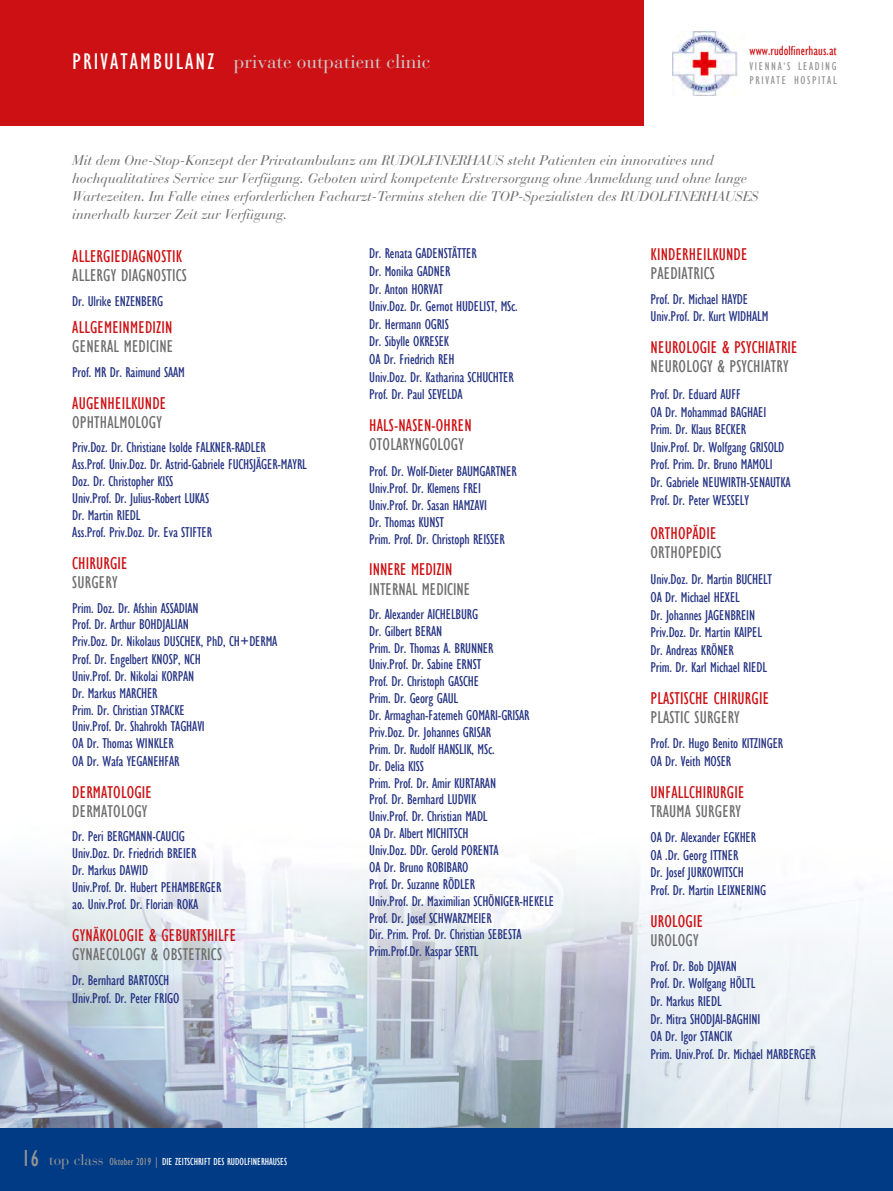
<style>
.page{position:relative;width:893px;height:1191px;background:#fff}
.page>*{position:absolute;margin:0;border:0;box-sizing:border-box;transform-origin:0 0}
.t1{font:19.2px "Bauer Bodoni";color:#c9caca}
.t2{font:17.55px "Gill Sans Condensed";letter-spacing:.01em;color:#cd1013}
.t3{font:17.55px "Gill Sans Condensed";letter-spacing:.01em;color:#6e6e6e}
.t4{font:14.7px/17.5px "Gill Sans Condensed";letter-spacing:-.01em;color:#243282}
.t5{font:italic 13.95px/18px "Bauer Bodoni";letter-spacing:-.005em;color:#6e6e6e}
.t6{font:13.65px "Gill Sans Condensed";letter-spacing:.005em;color:#cd1013}
.t7{font:11.7px/14px "Gill Sans Condensed";letter-spacing:.14em;color:#939494}
.t8{font:10.5px "Gill Sans Condensed";color:#fff}
.s1{font-family:"Gill Sans Condensed";font-size:23.4px;color:#fff}
.s2{font-size:23.4px;color:#939494}
.s3{font-family:"Bauer Bodoni";font-size:15px;color:#939494}
.s4{color:#939494}
</style>
<div class="page">
<div style="left:0;top:0;width:644px;height:126px;background:#cd1013"></div>
<img style="left:672px;top:31px;width:66px;height:64px">
<img style="left:0;top:853px;width:893px;height:275px">
<div style="left:0;top:1128px;width:893px;height:63px;background:#013b85"></div>
<h1 class="t1" style="left:72px;top:50px;width:360px"><span class="s1">PRIVATAMBULANZ</span> private outpatient clinic</h1>
<p class="t6" style="left:749px;top:43px;width:89px">www.rudolfinerhaus.at</p>
<p class="t7" style="left:749px;top:59px;width:89px">VIENNA‘S LEADING<br>PRIVATE HOSPITAL</p>
<p class="t5" style="left:72px;top:151px;width:688px">Mit dem One-Stop-Konzept der Privatambulanz am RUDOLFINERHAUS steht Patienten ein innovatives und hochqualitatives Service zur Verfügung. Geboten wird kompetente Erstversorgung ohne Anmeldung und ohne lange Wartezeiten. Im Falle eines erforderlichen Facharzt-Termins stehen die TOP-Spezialisten des RUDOLFINERHAUSES innerhalb kurzer Zeit zur Verfügung.</p>
<p class="t2" style="left:72px;top:247px;width:111px">ALLERGIEDIAGNOSTIK</p>
<p class="t3" style="left:72px;top:266px;width:116px">ALLERGY DIAGNOSTICS</p>
<p class="t4" style="left:72px;top:293px;width:92px">Dr. Ulrike ENZENBERG</p>
<p class="t2" style="left:72px;top:318px;width:102px">ALLGEMEINMEDIZIN</p>
<p class="t3" style="left:72px;top:337px;width:103px">GENERAL MEDICINE</p>
<p class="t4" style="left:72px;top:364px;width:114px">Prof. MR Dr. Raimund SAAM</p>
<p class="t2" style="left:72px;top:393px;width:95px">AUGENHEILKUNDE</p>
<p class="t3" style="left:72px;top:413px;width:91px">OPHTHALMOLOGY</p>
<p class="t4" style="left:72px;top:439px;width:236px;line-height:17px">Priv.Doz. Dr. Christiane Isolde FALKNER-RADLER<br>Ass.Prof. Univ.Doz. Dr. Astrid-Gabriele FUCHSJÄGER-MAYRL Doz. Dr. Christopher KISS<br>Univ.Prof. Dr. Julius-Robert LUKAS<br>Dr. Martin RIEDL<br>Ass.Prof. Priv.Doz. Dr. Eva STIFTER</p>
<p class="t2" style="left:72px;top:554px;width:57px">CHIRURGIE</p>
<p class="t3" style="left:72px;top:573px;width:47px">SURGERY</p>
<p class="t4" style="left:72px;top:599px;width:207px;line-height:17.1px">Prim. Doz. Dr. Afshin ASSADIAN<br>Prof. Dr. Arthur BOHDJALIAN<br>Priv.Doz. Dr. Nikolaus DUSCHEK, PhD, CH+DERMA<br>Prof. Dr. Engelbert KNOSP, NCH<br>Univ.Prof. Dr. Nikolai KORPAN<br>Dr. Markus MARCHER<br>Prim. Dr. Christian STRACKE<br>Univ.Prof. Dr. Shahrokh TAGHAVI<br>OA Dr. Thomas WINKLER<br>OA Dr. Wafa YEGANEHFAR</p>
<p class="t2" style="left:72px;top:782px;width:81px">DERMATOLOGIE</p>
<p class="t3" style="left:72px;top:801px;width:77px">DERMATOLOGY</p>
<p class="t4" style="left:72px;top:828px;width:151px;line-height:17.1px">Dr. Peri BERGMANN-CAUCIG<br>Univ.Doz. Dr. Friedrich BREIER<br>Dr. Markus DAWID<br>Univ.Prof. Dr. Hubert PEHAMBERGER ao. Univ.Prof. Dr. Florian ROKA</p>
<p class="t2" style="left:72px;top:926px;width:165px">GYNÄKOLOGIE &amp; GEBURTSHILFE</p>
<p class="t3" style="left:72px;top:945px;width:151px">GYNAECOLOGY &amp; OBSTETRICS</p>
<p class="t4" style="left:72px;top:972px;width:109px">Dr. Bernhard BARTOSCH<br>Univ.Prof. Dr. Peter FRIGO</p>
<p class="t8" style="left:22px;top:1156px;width:267px"><span class="s2">16</span> <span class="s3">top class</span> <span class="s4">Oktober 2019 |</span> DIE ZEITSCHRIFT DES RUDOLFINERHAUSES</p>
<p class="t4" style="left:369px;top:245px;width:150px">Dr. Renata GADENSTÄTTER<br>Dr. Monika GADNER<br>Dr. Anton HORVAT<br>Univ.Doz. Dr. Gernot HUDELIST, MSc.<br>Dr. Hermann OGRIS<br>Dr. Sibylle OKRESEK<br>OA Dr. Friedrich REH<br>Univ.Doz. Dr. Katharina SCHUCHTER<br>Prof. Dr. Paul SEVELDA</p>
<p class="t2" style="left:369px;top:416px;width:104px">HALS-NASEN-OHREN</p>
<p class="t3" style="left:369px;top:435px;width:96px">OTOLARYNGOLOGY</p>
<p class="t4" style="left:369px;top:463px;width:149px;line-height:16.8px">Prof. Dr. Wolf-Dieter BAUMGARTNER<br>Univ.Prof. Dr. Klemens FREI<br>Univ.Prof. Dr. Sasan HAMZAVI<br>Dr. Thomas KUNST<br>Prim. Prof. Dr. Christoph REISSER</p>
<p class="t2" style="left:369px;top:560px;width:85px">INNERE MEDIZIN</p>
<p class="t3" style="left:369px;top:579px;width:103px">INTERNAL MEDICINE</p>
<p class="t4" style="left:369px;top:606px;width:186px;line-height:16.8px">Dr. Alexander AICHELBURG<br>Dr. Gilbert BERAN<br>Prim. Dr. Thomas A. BRUNNER<br>Univ.Prof. Dr. Sabine ERNST<br>Prof. Dr. Christoph GASCHE<br>Prim. Dr. Georg GAUL<br>Dr. Armaghan-Fatemeh GOMARI-GRISAR<br>Priv.Doz. Dr. Johannes GRISAR<br>Prim. Dr. Rudolf HANSLIK, MSc.<br>Dr. Delia KISS<br>Prim. Prof. Dr. Amir KURTARAN<br>Prof. Dr. Bernhard LUDVIK<br>Univ.Prof. Dr. Christian MADL<br>OA Dr. Albert MICHITSCH<br>Univ.Doz. DDr. Gerold PORENTA<br>OA Dr. Bruno ROBIBARO<br>Prof. Dr. Suzanne RÖDLER<br>Univ.Prof. Dr. Maximilian SCHÖNIGER-HEKELE<br>Prof. Dr. Josef SCHWARZMEIER<br>Dir. Prim. Prof. Dr. Christian SEBESTA<br>Prim.Prof.Dr. Kaspar SERTL</p>
<p class="t2" style="left:651px;top:244px;width:98px">KINDERHEILKUNDE</p>
<p class="t3" style="left:651px;top:263px;width:66px">PAEDIATRICS</p>
<p class="t4" style="left:651px;top:290px;width:119px">Prof. Dr. Michael HAYDE<br>Univ.Prof. Dr. Kurt WIDHALM</p>
<p class="t2" style="left:651px;top:338px;width:149px">NEUROLOGIE &amp; PSYCHIATRIE</p>
<p class="t3" style="left:651px;top:357px;width:139px">NEUROLOGY &amp; PSYCHIATRY</p>
<p class="t4" style="left:651px;top:385px;width:142px">Prof. Dr. Eduard AUFF<br>OA Dr. Mohammad BAGHAEI<br>Prim. Dr. Klaus BECKER<br>Univ.Prof. Dr. Wolfgang GRISOLD<br>Prof. Prim. Dr. Bruno MAMOLI<br>Dr. Gabriele NEUWIRTH-SENAUTKA<br>Prof. Dr. Peter WESSELY</p>
<p class="t2" style="left:651px;top:523px;width:67px">ORTHOPÄDIE</p>
<p class="t3" style="left:651px;top:542px;width:72px">ORTHOPEDICS</p>
<p class="t4" style="left:651px;top:571px;width:123px">Univ.Doz. Dr. Martin BUCHELT<br>OA Dr. Michael HEXEL<br>Dr. Johannes JAGENBREIN<br>Priv.Doz. Dr. Martin KAIPEL<br>Dr. Andreas KRÖNER<br>Prim. Dr. Karl Michael RIEDL</p>
<p class="t2" style="left:651px;top:689px;width:120px">PLASTISCHE CHIRURGIE</p>
<p class="t3" style="left:651px;top:708px;width:91px">PLASTIC SURGERY</p>
<p class="t4" style="left:651px;top:735px;width:134px">Prof. Dr. Hugo Benito KITZINGER<br>OA Dr. Veith MOSER</p>
<p class="t2" style="left:651px;top:782px;width:95px">UNFALLCHIRURGIE</p>
<p class="t3" style="left:651px;top:801px;width:92px">TRAUMA SURGERY</p>
<p class="t4" style="left:651px;top:828px;width:117px">OA Dr. Alexander EGKHER<br>OA .Dr. Georg ITTNER<br>Dr. Josef JURKOWITSCH<br>Prof. Dr. Martin LEIXNERING</p>
<p class="t2" style="left:651px;top:911px;width:54px">UROLOGIE</p>
<p class="t3" style="left:651px;top:930px;width:50px">UROLOGY</p>
<p class="t4" style="left:651px;top:957px;width:167px">Prof. Dr. Bob DJAVAN<br>Prof. Dr. Wolfgang HÖLTL<br>Dr. Markus RIEDL<br>Dr. Mitra SHODJAI-BAGHINI<br>OA Dr. Igor STANCIK<br>Prim. Univ.Prof. Dr. Michael MARBERGER</p>
</div>
